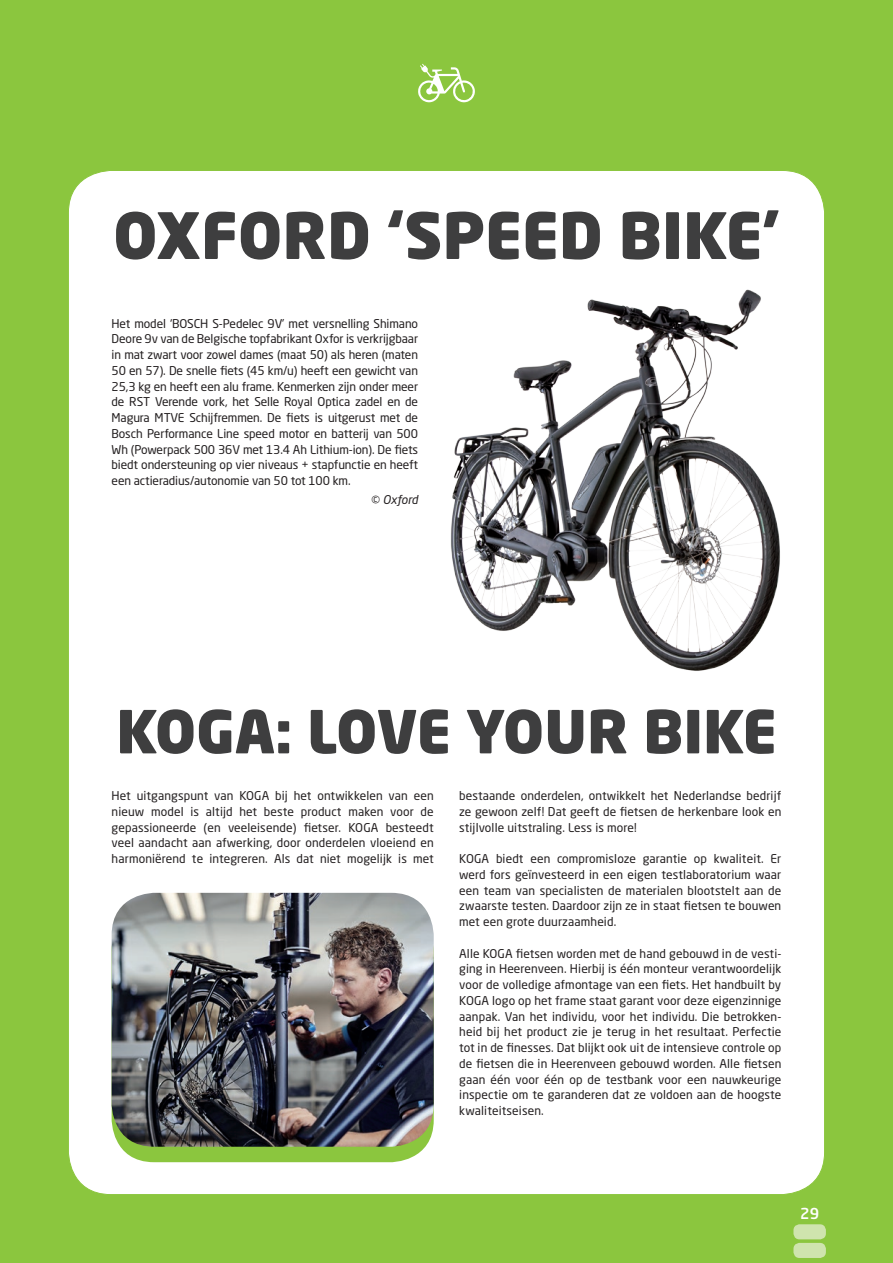
<style>
.page{position:relative;width:893px;height:1263px;background:#8bc63e}
.page>*{position:absolute;margin:0;border:0;box-sizing:border-box;transform-origin:0 0}
.t1{font:900 63px "Neo Sans Std";color:#3e3e3f}
.t2{font:900 58.5px "Neo Sans Std";letter-spacing:-.01em;color:#3e3e3f}
.t3{font:500 15px "Neo Sans";color:#fff}
.t4{font:12px/15.8px "Neo Sans Std";letter-spacing:.01em;color:#231f20;text-align:justify}
.t5{font:italic 12px "Neo Sans Std";letter-spacing:-.005em;color:#231f20}
</style>
<div class="page">
<div style="left:68px;top:170px;width:757px;height:1024px;background:#fff;border-radius:43px"></div>
<img style="left:450px;top:289px;width:330px;height:382px">
<div style="left:793px;top:1224px;width:33px;height:15px;background:#cfe4ae;border-radius:6px"></div>
<div style="left:793px;top:1243px;width:33px;height:15px;background:#cfe4ae;border-radius:6px"></div>
<div style="left:112px;top:908px;width:322px;height:254px;background:#8bc63e;border-radius:43px"></div>
<svg style="left:418px;top:64px;width:57px;height:38px"></svg>
<img style="left:112px;top:893px;width:322px;height:254px">
<h1 class="t1" style="left:113px;top:194px;width:668px">OXFORD ‘SPEED BIKE’</h1>
<p class="t4" style="left:112px;top:315px;width:308px">Het model ‘BOSCH S-Pedelec 9V’ met versnelling Shimano Deore 9v van de Belgische topfabrikant Oxfor is verkrijgbaar in mat zwart voor zowel dames (maat 50) als heren (maten 50 en 57). De snelle fiets (45 km/u) heeft een gewicht van 25,3 kg en heeft een alu frame. Kenmerken zijn onder meer de RST Verende vork, het Selle Royal Optica zadel en de Magura MTVE Schijfremmen. De fiets is uitgerust met de Bosch Performance Line speed motor en batterij van 500<br>Wh (Powerpack 500 36V met 13.4 Ah Lithium-ion). De fiets biedt ondersteuning op vier niveaus + stapfunctie en heeft een actieradius/autonomie van 50 tot 100 km.</p>
<p class="t5" style="left:370px;top:492px;width:49px">© Oxford</p>
<h2 class="t2" style="left:116px;top:693px;width:662px">KOGA: LOVE YOUR BIKE</h2>
<p class="t4" style="left:112px;top:788px;width:324px">Het uitgangspunt van KOGA bij het ontwikkelen van een nieuw model is altijd het beste product maken voor de gepassioneerde (en veeleisende) fietser. KOGA besteedt veel aandacht aan afwerking, door onderdelen vloeiend en harmoniërend te integreren. Als dat niet mogelijk is met</p>
<p class="t4" style="left:459px;top:788px;width:324px">bestaande onderdelen, ontwikkelt het Nederlandse bedrijf ze gewoon zelf! Dat geeft de fietsen de herkenbare look en stijlvolle uitstraling. Less is more!</p>
<p class="t4" style="left:459px;top:851px;width:324px">KOGA biedt een compromisloze garantie op kwaliteit. Er werd fors geïnvesteerd in een eigen testlaboratorium waar een team van specialisten de materialen blootstelt aan de zwaarste testen. Daardoor zijn ze in staat fietsen te bouwen met een grote duurzaamheid.</p>
<p class="t4" style="left:459px;top:945px;width:324px">Alle KOGA fietsen worden met de hand gebouwd in de vesti&shy;ging in Heerenveen. Hierbij is één monteur verantwoordelijk voor de volledige afmontage van een fiets. Het handbuilt by KOGA logo op het frame staat garant voor deze eigenzinnige aanpak. Van het individu, voor het individu. Die betrokken&shy;heid bij het product zie je terug in het resultaat. Perfectie tot in de finesses. Dat blijkt ook uit de intensieve controle op de fietsen die in Heerenveen gebouwd worden. Alle fietsen gaan één voor één op de testbank voor een nauwkeurige inspectie om te garanderen dat ze voldoen aan de hoogste kwaliteitseisen.</p>
<p class="t3" style="left:800px;top:1206px;width:20px">29</p>
</div>
